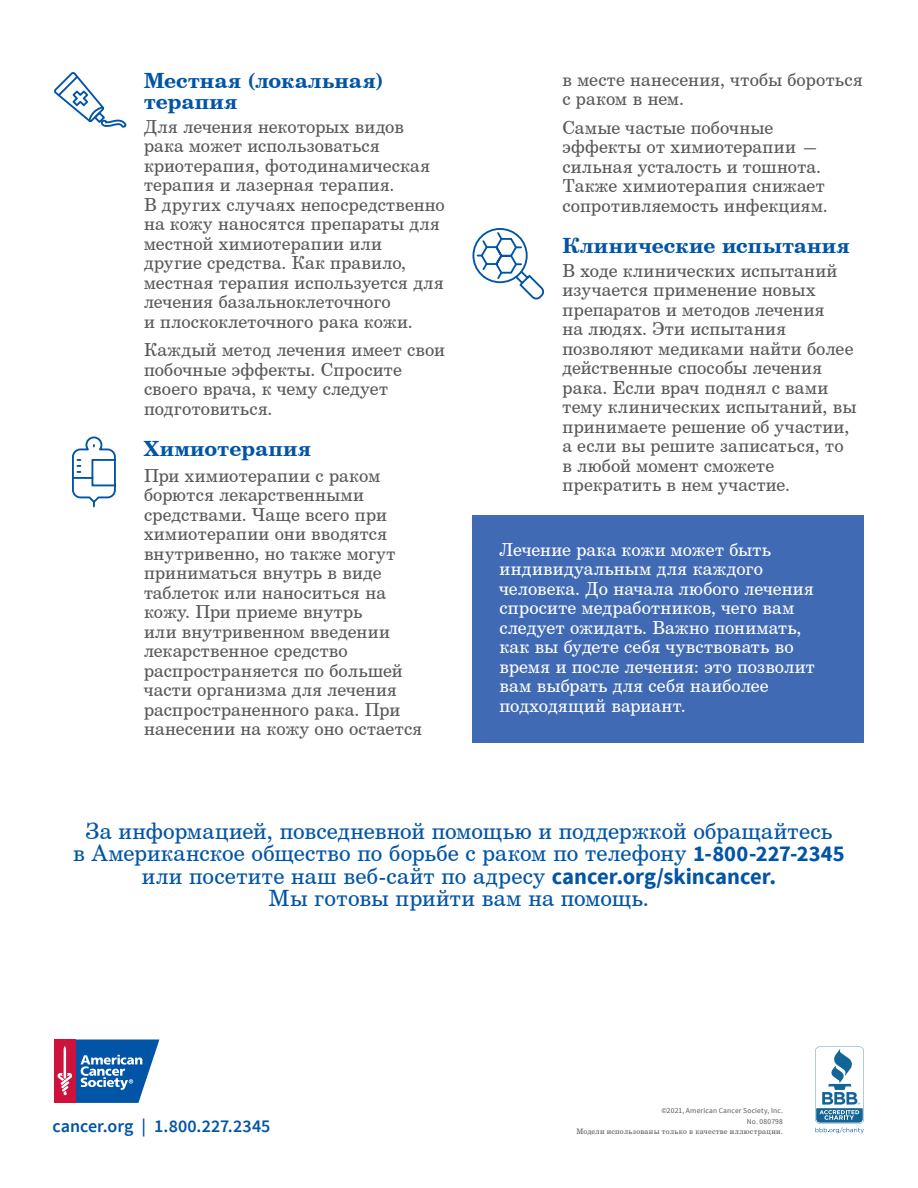
<style>
.page{position:relative;width:918px;height:1188px;background:#fff}
.page>*{position:absolute;margin:0;border:0;box-sizing:border-box;transform-origin:0 0}
.t1{font:22.5px/22.5px "Century Schlbk Cyrillic BT";letter-spacing:.01em;color:#0154a6;text-align:center}
.t2{font:700 21px/21px "Century Schlbk Cyrillic BT";letter-spacing:.015em;color:#0154a6}
.t3{font:18px/19.5px "Century Schlbk Cyrillic BT";letter-spacing:.015em;color:#57585a}
.t4{font:18px/19.5px "Century Schlbk Cyrillic BT";letter-spacing:.01em;color:#fff}
.t5{font:600 18px "Source Sans Pro";color:#0154a6}
.t6{font:7.5px "Century Schlbk Cyrillic BT";letter-spacing:.04em;color:#57585a}
.t7{font:7.5px/10.5px "Source Sans Pro";letter-spacing:.025em;color:#57585a;text-align:right}
.s1{font-family:"Source Sans Pro";font-weight:700}
</style>
<div class="page">
<div style="left:472px;top:515px;width:392px;height:228px;background:#406ab4"></div>
<div style="left:54px;top:1040px;width:21px;height:63px;background:#cd123d"></div>
<svg style="left:57px;top:1040px;width:102px;height:63px"></svg>
<svg style="left:815px;top:1047px;width:49px;height:86px"></svg>
<svg style="left:72px;top:436px;width:44px;height:72px"></svg>
<svg style="left:472px;top:228px;width:72px;height:72px"></svg>
<svg style="left:54px;top:72px;width:72px;height:56px"></svg>
<p class="t2" style="left:144px;top:70px;width:241px">Местная (локальная) терапия</p>
<p class="t3" style="left:144px;top:117px;width:302px">Для лечения некоторых видов рака может использоваться криотерапия, фотодинамическая терапия и лазерная терапия.<br>В других случаях непосредственно на кожу наносятся препараты для местной химиотерапии или<br>другие средства. Как правило, местная терапия используется для лечения базальноклеточного<br>и плоскоклеточного рака кожи.</p>
<p class="t3" style="left:144px;top:340px;width:302px">Каждый метод лечения имеет свои побочные эффекты. Спросите своего врача, к чему следует подготовиться.</p>
<p class="t2" style="left:144px;top:438px;width:169px">Химиотерапия</p>
<p class="t3" style="left:144px;top:465px;width:280px">При химиотерапии с раком борются лекарственными средствами. Чаще всего при химиотерапии они вводятся внутривенно, но также могут приниматься внутрь в виде таблеток или наноситься на кожу. При приеме внутрь<br>или внутривенном введении лекарственное средство распространяется по большей части организма для лечения распространенного рака. При нанесении на кожу оно остается</p>
<p class="t3" style="left:562px;top:69px;width:302px">в месте нанесения, чтобы бороться с раком в нем.</p>
<p class="t3" style="left:562px;top:117px;width:267px">Самые частые побочные эффекты от химиотерапии — сильная усталость и тошнота.<br>Также химиотерапия снижает сопротивляемость инфекциям.</p>
<p class="t2" style="left:562px;top:235px;width:289px">Клинические испытания</p>
<p class="t3" style="left:562px;top:261px;width:295px">В ходе клинических испытаний изучается применение новых препаратов и методов лечения<br>на людях. Эти испытания позволяют медиками найти более действенные способы лечения рака. Если врач поднял с вами тему клинических испытаний, вы принимаете решение об участии, а если вы решите записаться, то в любой момент сможете прекратить в нем участие.</p>
<p class="t4" style="left:500px;top:539px;width:317px">Лечение рака кожи может быть индивидуальным для каждого человека. До начала любого лечения спросите медработников, чего вам следует ожидать. Важно понимать, как вы будете себя чувствовать во время и после лечения: это позволит вам выбрать для себя наиболее подходящий вариант.</p>
<p class="t1" style="left:73px;top:819px;width:773px">За информацией, повседневной помощью и поддержкой обращайтесь<br>в Американское общество по борьбе с раком по телефону <span class="s1">1-800-227-2345 </span>или посетите наш веб-сайт по адресу <span class="s1">cancer.org/skincancer.<br></span>Мы готовы прийти вам на помощь.</p>
<p class="t7" style="left:661px;top:1105px;width:123px">©2021, American Cancer Society, Inc.<br>No. 080798</p>
<p class="t5" style="left:52px;top:1115px;width:220px">cancer.org | 1.800.227.2345</p>
<p class="t6" style="left:576px;top:1127px;width:208px">Модели использованы только в качестве иллюстрации.</p>
</div>
